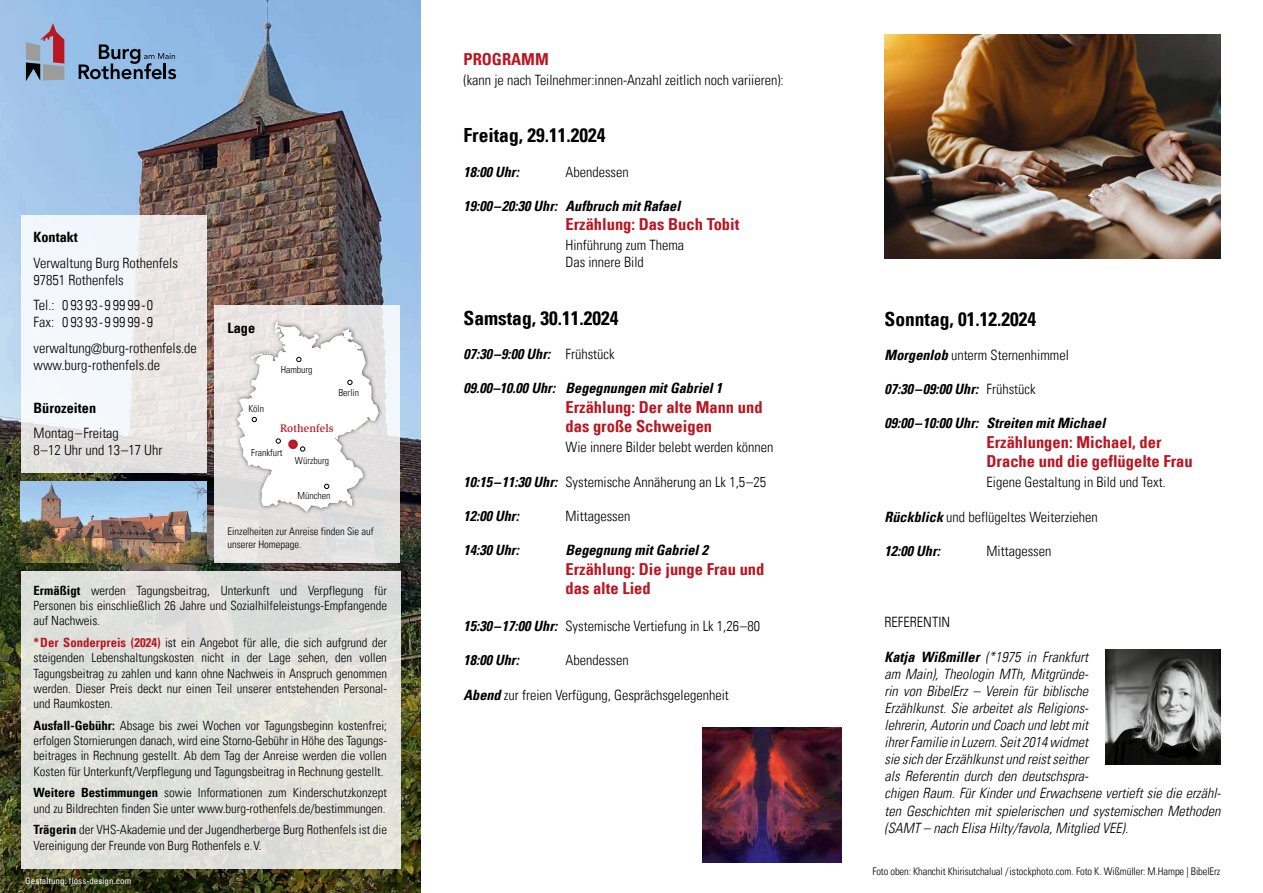
<style>
.page{position:relative;width:1263px;height:893px;background:#fff}
.page>*{position:absolute;margin:0;border:0;box-sizing:border-box;transform-origin:0 0}
.t1{font:700 condensed 19.5px "Univers LT";color:#000}
.t2{font:700 condensed 16.5px/19.5px "Univers LT";color:#b71823}
.t3{font:300 condensed 14.25px/17.1px "Univers LT";color:#000}
.t4{font:italic 300 condensed 14.25px/17.1px "Univers LT";color:#000}
.t5{font:italic 700 condensed 14.25px "Univers LT";color:#000}
.t6{font:700 condensed 14.25px "Univers LT";color:#000}
.t7{font:300 condensed 12.75px/15.3px "Univers LT";color:#000;text-align:justify}
.t8{font:500 11.25px "Slimbach";letter-spacing:.01em;color:#b71823}
.t9{font:300 condensed 10.5px/12.6px "Univers LT";color:#000}
.t10{font:300 condensed 9.75px "Univers LT";color:#000}
.t11{font:condensed 9px "Univers LT";letter-spacing:.005em;color:#fff}
.s1{font-weight:700}
.s2{font-weight:700;color:#b71823}
.s3{font-weight:300;font-style:normal}
.s4{font-weight:700;font-style:italic}
</style>
<div class="page">
<img style="left:0;top:0;width:421px;height:893px">
<svg style="left:21px;top:216px;width:185px;height:257px;fill:#f1f5f9"></svg>
<svg style="left:215px;top:305px;width:185px;height:257px;background:#e5e4e4"></svg>
<div style="left:233px;top:318px;width:150px;height:198px;background:#000;opacity:.63"></div>
<svg style="left:236px;top:321px;width:143px;height:191px"></svg>
<div style="left:288px;top:440px;width:10px;height:9px;border:6px solid #b71823;border-radius:50%"></div>
<div style="left:21px;top:571px;width:379px;height:298px;background:#e0e1db"></div>
<img style="left:21px;top:481px;width:185px;height:81px">
<svg style="left:79px;top:44px;width:97px;height:35px;background:#6b89a8"></svg>
<svg style="left:26px;top:23px;width:38px;height:58px;background:#958ba0"></svg>
<img style="left:1105px;top:650px;width:115px;height:115px">
<img style="left:884px;top:35px;width:336px;height:224px">
<img style="left:703px;top:728px;width:139px;height:135px">
<p class="t6" style="left:34px;top:228px;width:46px">Kontakt</p>
<p class="t3" style="left:34px;top:254px;width:146px">Verwaltung Burg Rothenfels<br>97851 Rothenfels</p>
<p class="t3" style="left:34px;top:297px;width:121px">Tel.: 09393-99999-0<br>Fax: 09393-99999-9</p>
<p class="t3" style="left:34px;top:339px;width:165px">verwaltung@burg-rothenfels.de www.burg-rothenfels.de</p>
<p class="t6" style="left:34px;top:399px;width:64px">Bürozeiten</p>
<p class="t3" style="left:34px;top:425px;width:130px">Montag–Freitag<br>8–12 Uhr und 13–17 Uhr</p>
<p class="t6" style="left:227px;top:319px;width:29px">Lage</p>
<p class="t10" style="left:281px;top:364px;width:33px">Hamburg</p>
<p class="t10" style="left:338px;top:386px;width:22px">Berlin</p>
<p class="t10" style="left:248px;top:402px;width:17px">Köln</p>
<p class="t10" style="left:251px;top:446px;width:33px">Frankfurt</p>
<p class="t8" style="left:280px;top:421px;width:55px">Rothenfels</p>
<p class="t10" style="left:295px;top:455px;width:36px">Würzburg</p>
<p class="t10" style="left:298px;top:489px;width:35px">München</p>
<p class="t9" style="left:227px;top:525px;width:148px">Einzelheiten zur Anreise finden Sie auf unserer Homepage.</p>
<p class="t7" style="left:34px;top:582px;width:355px"><span class="s1">Ermäßigt</span> werden Tagungsbeitrag, Unterkunft und Verpflegung für Personen bis einschließlich 26 Jahre und Sozialhilfeleistungs-Empfangende auf Nachweis.</p>
<p class="t7" style="left:34px;top:635px;width:355px"><span class="s2">*Der Sonderpreis (2024)</span> ist ein Angebot für alle, die sich aufgrund der steigenden Lebenshaltungskosten nicht in der Lage sehen, den vollen Tagungsbeitrag zu zahlen und kann ohne Nachweis in Anspruch genommen werden. Dieser Preis deckt nur einen Teil unserer entstehenden Personal&shy;und Raumkosten.</p>
<p class="t7" style="left:34px;top:718px;width:355px"><span class="s1">Ausfall-Gebühr:</span> Absage bis zwei Wochen vor Tagungsbeginn kostenfrei; erfolgen Stornierungen danach, wird eine Storno-Gebühr in Höhe des Tagungs&shy;beitrages in Rechnung gestellt. Ab dem Tag der Anreise werden die vollen Kosten für Unterkunft/Verpflegung und Tagungsbeitrag in Rechnung gestellt.</p>
<p class="t7" style="left:34px;top:785px;width:355px"><span class="s1">Weitere Bestimmungen</span> sowie Informationen zum Kinderschutzkonzept und zu Bildrechten finden Sie unter www.burg-rothenfels.de/bestimmungen.</p>
<p class="t7" style="left:34px;top:822px;width:355px"><span class="s1">Trägerin</span> der VHS-Akademie und der Jugendherberge Burg Rothenfels ist die<br>Vereinigung der Freunde von Burg Rothenfels e.V.</p>
<p class="t11" style="left:25px;top:875px;width:108px">Gestaltung: floss-design.com</p>
<p class="t2" style="left:463px;top:49px;width:87px">PROGRAMM</p>
<p class="t3" style="left:463px;top:71px;width:322px">(kann je nach Teilnehmer:innen-Anzahl zeitlich noch variieren):</p>
<h1 class="t1" style="left:463px;top:123px;width:143px">Freitag, 29.11.2024</h1>
<p class="t5" style="left:463px;top:163px;width:57px">18:00 Uhr:</p>
<p class="t3" style="left:565px;top:163px;width:65px">Abendessen</p>
<p class="t5" style="left:463px;top:197px;width:218px">19:00–20:30 Uhr: Aufbruch mit Rafael</p>
<p class="t2" style="left:565px;top:215px;width:175px">Erzählung: Das Buch Tobit</p>
<p class="t3" style="left:565px;top:237px;width:120px">Hinführung zum Thema<br>Das innere Bild</p>
<h1 class="t1" style="left:463px;top:306px;width:156px">Samstag, 30.11.2024</h1>
<p class="t5" style="left:463px;top:345px;width:153px">07:30–9:00 Uhr: <span class="s3">Frühstück</span></p>
<p class="t5" style="left:463px;top:380px;width:260px">09.00–10.00 Uhr: Begegnungen mit Gabriel 1</p>
<p class="t2" style="left:565px;top:397px;width:199px">Erzählung: Der alte Mann und das große Schweigen</p>
<p class="t3" style="left:565px;top:439px;width:210px">Wie innere Bilder belebt werden können</p>
<p class="t3" style="left:463px;top:473px;width:304px"><span class="s4">10:15–11:30 Uhr:</span> Systemische Annäherung an Lk 1,5–25</p>
<p class="t5" style="left:463px;top:507px;width:57px">12:00 Uhr:</p>
<p class="t3" style="left:565px;top:507px;width:66px">Mittagessen</p>
<p class="t5" style="left:463px;top:541px;width:57px">14:30 Uhr:</p>
<p class="t5" style="left:565px;top:541px;width:144px">Begegnung mit Gabriel 2</p>
<p class="t2" style="left:565px;top:559px;width:200px">Erzählung: Die junge Frau und das alte Lied</p>
<p class="t3" style="left:463px;top:618px;width:298px"><span class="s4">15:30–17:00 Uhr:</span> Systemische Vertiefung in Lk 1,26–80</p>
<p class="t5" style="left:463px;top:652px;width:57px">18:00 Uhr:</p>
<p class="t3" style="left:565px;top:652px;width:65px">Abendessen</p>
<p class="t3" style="left:463px;top:686px;width:267px"><span class="s4">Abend</span> zur freien Verfügung, Gesprächsgelegenheit</p>
<h1 class="t1" style="left:884px;top:307px;width:153px">Sonntag, 01.12.2024</h1>
<p class="t3" style="left:884px;top:346px;width:186px"><span class="s4">Morgenlob</span> unterm Sternenhimmel</p>
<p class="t5" style="left:884px;top:380px;width:153px">07:30–09:00 Uhr: <span class="s3">Frühstück</span></p>
<p class="t5" style="left:884px;top:415px;width:222px">09:00–10:00 Uhr: Streiten mit Michael</p>
<p class="t2" style="left:986px;top:432px;width:208px">Erzählungen: Michael, der<br>Drache und die geflügelte Frau</p>
<p class="t3" style="left:986px;top:474px;width:181px">Eigene Gestaltung in Bild und Text.</p>
<p class="t3" style="left:884px;top:508px;width:215px"><span class="s4">Rückblick</span> und beflügeltes Weiterziehen</p>
<p class="t5" style="left:884px;top:542px;width:57px">12:00 Uhr:</p>
<p class="t3" style="left:986px;top:542px;width:66px">Mittagessen</p>
<p class="t3" style="left:884px;top:614px;width:67px">REFERENTIN</p>
<p class="t4" style="left:884px;top:648px;width:338px"><span class="s1">Katja Wißmiller</span> (*1975 in Frankfurt<br>am Main), Theologin MTh, Mitgründe-<br>rin von BibelErz – Verein für biblische<br>Erzählkunst. Sie arbeitet als Religions-<br>lehrerin, Autorin und Coach und lebt mit<br>ihrer Familie in Luzern. Seit 2014 widmet<br>sie sich der Erzählkunst und reist seither<br>als Referentin durch den deutschspra-<br>chigen Raum. Für Kinder und Erwachsene vertieft sie die erzähl&shy;ten Geschichten mit spielerischen und systemischen Methoden (SAMT – nach Elisa Hilty/favola, Mitglied VEE).</p>
<p class="t9" style="left:872px;top:865px;width:350px">Foto oben: Khanchit Khirisutchalual /istockphoto.com. Foto K. Wißmüller: M.Hampe | BibelErz</p>
</div>
